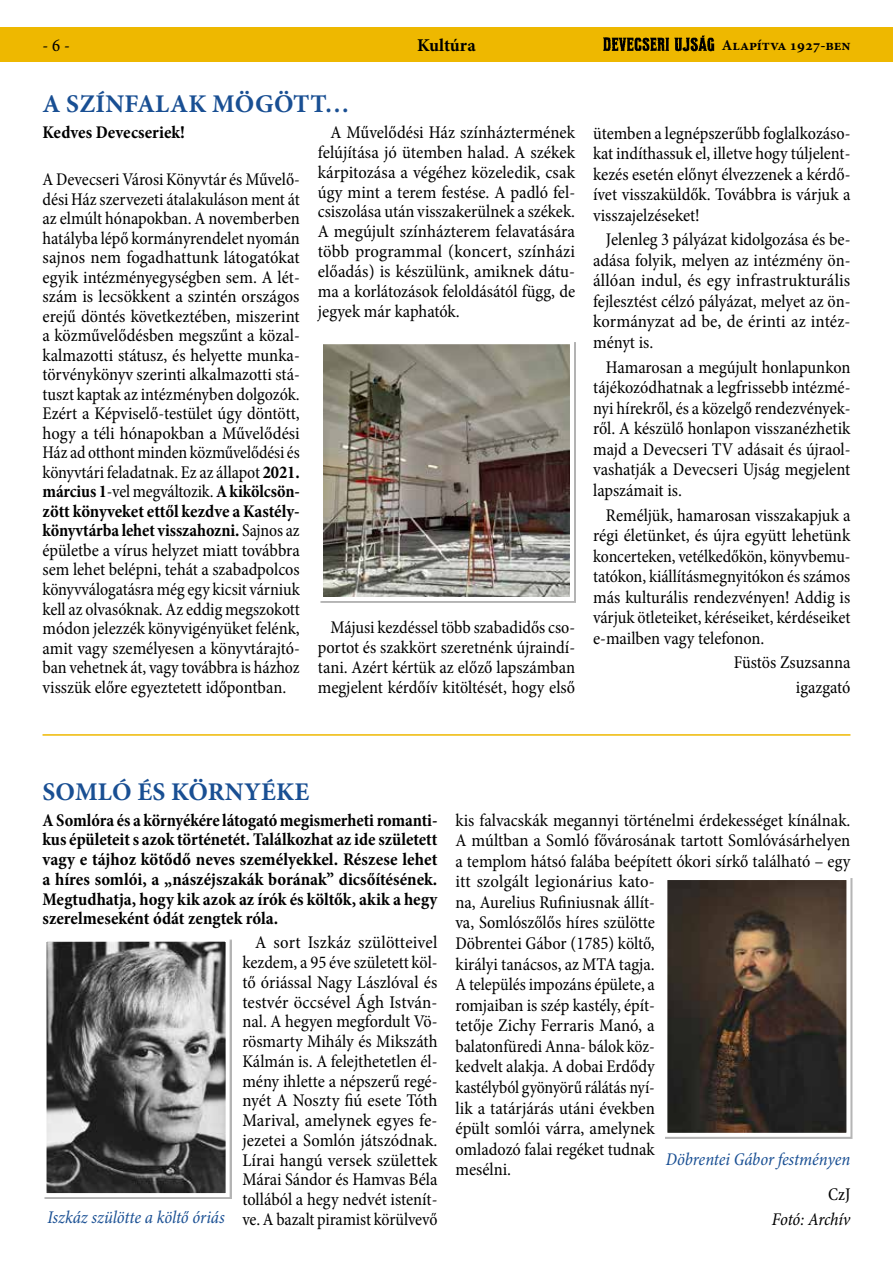
<style>
.page{position:relative;width:893px;height:1263px;background:#fff}
.page>*{position:absolute;margin:0;border:0;box-sizing:border-box;transform-origin:0 0}
.t1{font:700 25.5px "Minion Pro";letter-spacing:.01em;color:#194f93}
.t2{font:condensed 18px/20.5px "Minion Pro";color:#000;text-align:justify}
.t3{font:700 condensed 18px/19.8px "Minion Pro";color:#000;text-align:justify}
.t4{font:italic condensed 18px "Minion Pro";letter-spacing:-.005em;color:#194f93}
.t5{font:italic condensed 18px "Minion Pro";letter-spacing:-.015em;color:#000}
.t6{font:700 18px "Minion Pro";letter-spacing:.005em;color:#000}
.t7{font:18px "Minion Pro Cn Capt";color:#000}
.t8{font:700 15px "Minion Pro";letter-spacing:-.01em;color:#000}
.s1{font-weight:700}
</style>
<div class="page">
<div style="left:0;top:28px;width:893px;height:34px;background:#eeb800"></div>
<img style="left:604px;top:35px;width:111px;height:17px">
<hr style="left:43px;top:734px;width:807px;height:2px;background:#eeb800">
<svg style="left:665px;top:878px;width:187px;height:261px;background:#4a4038"></svg>
<svg style="left:320px;top:342px;width:256px;height:261px;background:#8d877e"></svg>
<svg style="left:44px;top:939px;width:188px;height:260px;background:#717171"></svg>
<p class="t7" style="left:43px;top:33px;width:29px">- 6 -</p>
<p class="t6" style="left:417px;top:33px;width:60px">Kultúra</p>
<p class="t8" style="left:722px;top:34px;width:130px">Alapítva 1927-ben</p>
<h1 class="t1" style="left:43px;top:86px;width:309px">A SZÍNFALAK MÖGÖTT…</h1>
<p class="t3" style="left:43px;top:122px;width:144px">Kedves Devecseriek!</p>
<p class="t2" style="left:43px;top:170px;width:259px;line-height:19.5px">A Devecseri Városi Könyvtár és Művelő&shy;dési Ház szervezeti átalakuláson ment át az elmúlt hónapokban. A novemberben hatályba lépő kormányrendelet nyomán sajnos nem fogadhattunk látogatókat egyik intézményegységben sem. A lét&shy;szám is lecsökkent a szintén országos erejű döntés következtében, miszerint a közművelődésben megszűnt a közal&shy;kalmazotti státusz, és helyette munka&shy;törvénykönyv szerinti alkalmazotti stá&shy;tuszt kaptak az intézményben dolgozók.<br>Ezért a Képviselő-testület úgy döntött, hogy a téli hónapokban a Művelődési Ház ad otthont minden közművelődési és könyvtári feladatnak. Ez az állapot <span class="s1">2021. március 1</span>-vel megváltozik. <span class="s1">A kikölcsön&shy;zött könyveket ettől kezdve a Kastély&shy;könyvtárba lehet visszahozni.</span> Sajnos az épületbe a vírus helyzet miatt továbbra sem lehet belépni, tehát a szabadpolcos könyvválogatásra még egy kicsit várniuk kell az olvasóknak. Az eddig megszokott módon jelezzék könyvigényüket felénk, amit vagy személyesen a könyvtárajtó&shy;ban vehetnek át, vagy továbbra is házhoz visszük előre egyeztetett időpontban.</p>
<p class="t2" style="left:318px;top:123px;width:259px;line-height:19.8px;text-indent:13px">A Művelődési Ház színháztermének felújítása jó ütemben halad. A székek kárpitozása a végéhez közeledik, csak úgy mint a terem festése. A padló fel&shy;csiszolása után visszakerülnek a székek.<br>A megújult színházterem felavatására több programmal (koncert, színházi előadás) is készülünk, amiknek dátu&shy;ma a korlátozások feloldásától függ, de jegyek már kaphatók.</p>
<p class="t2" style="left:318px;top:618px;width:259px;line-height:19.8px;text-indent:13px">Májusi kezdéssel több szabadidős cso&shy;portot és szakkört szeretnénk újraindí&shy;tani. Azért kértük az előző lapszámban megjelent kérdőív kitöltését, hogy első</p>
<p class="t2" style="left:593px;top:123px;width:259px">ütemben a legnépszerűbb foglalkozáso&shy;kat indíthassuk el, illetve hogy túljelent&shy;kezés esetén előnyt élvezzenek a kérdő&shy;ívet visszaküldők. Továbbra is várjuk a visszajelzéseket!</p>
<p class="t2" style="left:593px;top:230px;width:259px;text-indent:13px">Jelenleg 3 pályázat kidolgozása és be&shy;adása folyik, melyen az intézmény ön&shy;állóan indul, és egy infrastrukturális fejlesztést célzó pályázat, melyet az ön&shy;kormányzat ad be, de érinti az intéz&shy;ményt is.</p>
<p class="t2" style="left:593px;top:357px;width:259px;text-indent:13px">Hamarosan a megújult honlapunkon tájékozódhatnak a legfrissebb intézmé&shy;nyi hírekről, és a közelgő rendezvények&shy;ről. A készülő honlapon visszanézhetik majd a Devecseri TV adásait és újraol&shy;vashatják a Devecseri Ujság megjelent lapszámait is.</p>
<p class="t2" style="left:593px;top:505px;width:259px;text-indent:13px">Reméljük, hamarosan visszakapjuk a régi életünket, és újra együtt lehetünk koncerteken, vetélkedőkön, könyvbemu&shy;tatókon, kiállításmegnyitókon és számos más kulturális rendezvényen! Addig is várjuk ötleteiket, kéréseiket, kérdéseiket e-mailben vagy telefonon.</p>
<p class="t2" style="left:734px;top:650px;width:118px;line-height:24.8px;text-align:right">Füstös Zsuzsanna igazgató</p>
<h1 class="t1" style="left:43px;top:774px;width:268px">SOMLÓ ÉS KÖRNYÉKE</h1>
<p class="t3" style="left:43px;top:810px;width:396px">A Somlóra és a környékére látogató megismerheti romanti&shy;kus épületeit s azok történetét. Találkozhat az ide született vagy e tájhoz kötődő neves személyekkel. Részese lehet a híres somlói, a „nászéjszakák borának” dicsőítésének.<br>Megtudhatja, hogy kik azok az írók és költők, akik a hegy szerelmeseként ódát zengtek róla.</p>
<p class="t2" style="left:242px;top:933px;width:197px;line-height:19.8px;text-indent:13px">A sort Iszkáz szülötteivel kezdem, a 95 éve született köl&shy;tő óriással Nagy Lászlóval és testvér öccsével Ágh István&shy;nal. A hegyen megfordult Vö&shy;rösmarty Mihály és Mikszáth Kálmán is. A felejthetetlen él&shy;mény ihlette a népszerű regé&shy;nyét A Noszty fiú esete Tóth Marival, amelynek egyes fe&shy;jezetei a Somlón játszódnak.<br>Lírai hangú versek születtek Márai Sándor és Hamvas Béla tollából a hegy nedvét istenít&shy;ve. A bazalt piramist körülvevő</p>
<p class="t4" style="left:47px;top:1205px;width:179px">Iszkáz szülötte a költő óriás</p>
<p class="t2" style="left:455px;top:810px;width:397px;text-align:left">kis falvacskák megannyi történelmi érdekességet kínálnak.<br>A múltban a Somló fővárosának tartott Somlóvásárhelyen a templom hátsó falába beépített ókori sírkő található – egy itt szolgált legionárius kato-<br>na, Aurelius Rufiniusnak állít-<br>va, Somlószőlős híres szülötte<br>Döbrentei Gábor (1785) költő,<br>királyi tanácsos, az MTA tagja.<br>A település impozáns épülete, a<br>romjaiban is szép kastély, épít-<br>tetője Zichy Ferraris Manó, a<br>balatonfüredi Anna- bálok köz-<br>kedvelt alakja. A dobai Erdődy<br>kastélyból gyönyörű rálátás nyí-<br>lik a tatárjárás utáni években<br>épült somlói várra, amelynek<br>omladozó falai regéket tudnak<br>mesélni.</p>
<p class="t2" style="left:828px;top:1184px;width:24px">CzJ</p>
<p class="t5" style="left:772px;top:1207px;width:80px">Fotó: Archív</p>
<p class="t4" style="left:666px;top:1147px;width:186px">Döbrentei Gábor festményen</p>
</div>
